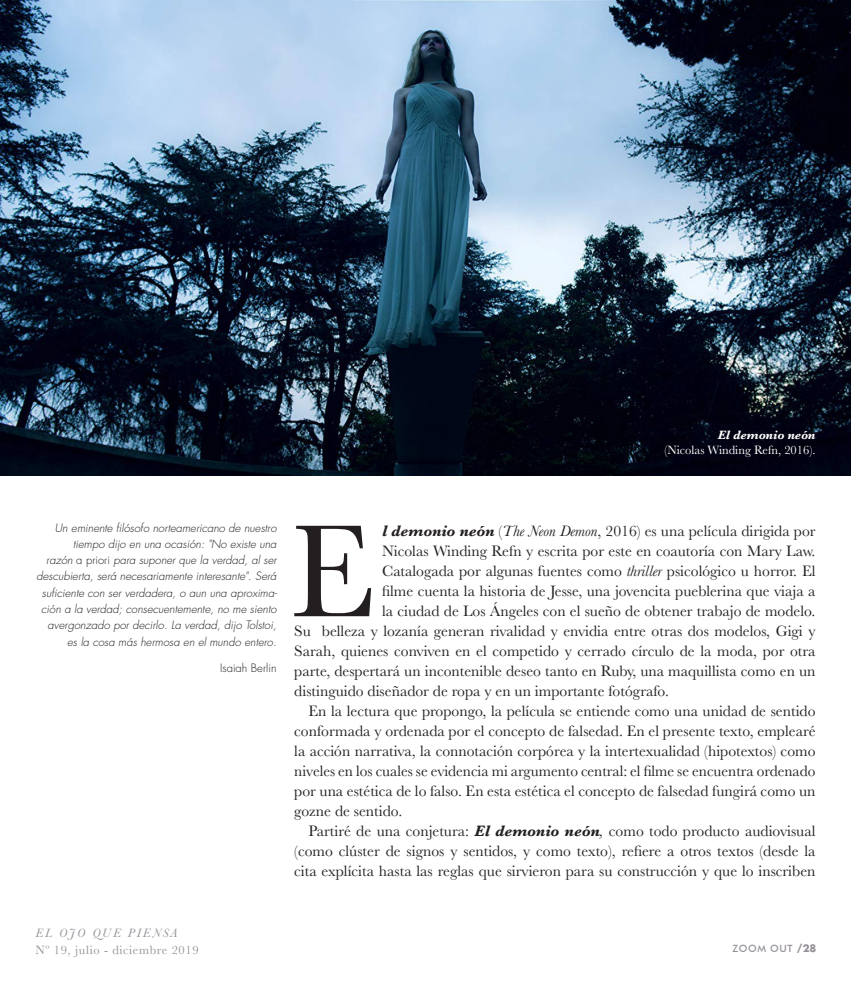
<style>
.page{position:relative;width:851px;height:993px;background:#fff}
.page>*{position:absolute;margin:0;border:0;box-sizing:border-box;transform-origin:0 0}
.primer_parrafo{font:136.5px "Baskerville";color:#231f20}
.Cuerpo{font:15.62px/20px "Baskerville";color:#231f20;text-align:justify}
.primer_parrafo-2{font:15.62px "Baskerville";color:#231f20}
.pie_de_foto{font:12.5px "Baskerville";color:#fff}
.t1{font:12.5px "Baskerville";letter-spacing:.05em;color:#969199}
.t2{font:italic 12.5px "Baskerville";letter-spacing:.16em;color:#969199}
.pie_de_foto-2{font:italic 700 12.5px "Baskerville";color:#fff}
.epigrafe{font:italic 300 11.25px/16.2px "Futura Std";color:#231f20;text-align:right}
.epigrafe-2{font:300 11.25px "Futura Std";color:#231f20}
.t3{font:500 10px "Futura BT";letter-spacing:.06em;color:#969199}
.s1{font-style:normal}
.s2{font-weight:700;font-style:italic}
.s3{font-style:italic}
.s4{font-family:"Futura Std";font-weight:700}
</style>
<div class="page">
<img style="left:0;top:0;width:850px;height:475px">
<p class="pie_de_foto-2" style="left:717px;top:426px;width:99px">El demonio neón</p>
<p class="pie_de_foto" style="left:664px;top:442px;width:153px">(Nicolas Winding Refn, 2016).</p>
<p class="epigrafe" style="left:36px;top:519px;width:242px">Un eminente filósofo norteamericano de nuestro tiempo dijo en una ocasión: "No existe una<br>razón <span class="s1">a priori</span> para suponer que la verdad, al ser descubierta, será necesariamente interesante". Será suficiente con ser verdadera, o aun una aproxima&shy;ción a la verdad; consecuentemente, no me siento avergonzado por decirlo. La verdad, dijo Tolstoi, es la cosa más hermosa en el mundo entero.</p>
<p class="epigrafe-2" style="left:220px;top:660px;width:58px">Isaiah Berlin</p>
<p class="primer_parrafo" style="left:290px;top:485px;width:87px">E</p>
<p class="primer_parrafo-2" style="left:382px;top:521px;width:435px"><span class="s2">l demonio neón</span> (<span class="s3">The Neon Demon</span>, 2016) es una película dirigida por</p>
<p class="primer_parrafo-2" style="left:382px;top:541px;width:435px">Nicolas Winding Refn y escrita por este en coautoría con Mary Law.</p>
<p class="primer_parrafo-2" style="left:382px;top:561px;width:435px">Catalogada por algunas fuentes como <span class="s3">thriller</span> psicológico u horror. El</p>
<p class="primer_parrafo-2" style="left:382px;top:581px;width:435px">filme cuenta la historia de Jesse, una jovencita pueblerina que viaja a</p>
<p class="primer_parrafo-2" style="left:382px;top:601px;width:435px">la ciudad de Los Ángeles con el sueño de obtener trabajo de modelo.</p>
<p class="primer_parrafo-2" style="left:294px;top:621px;width:522px">Su belleza y lozanía generan rivalidad y envidia entre otras dos modelos, Gigi y</p>
<p class="primer_parrafo-2" style="left:294px;top:641px;width:522px">Sarah, quienes conviven en el competido y cerrado círculo de la moda, por otra</p>
<p class="primer_parrafo-2" style="left:294px;top:661px;width:522px">parte, despertará un incontenible deseo tanto en Ruby, una maquillista como en un</p>
<p class="primer_parrafo-2" style="left:294px;top:681px;width:376px">distinguido diseñador de ropa y en un importante fotógrafo.</p>
<p class="Cuerpo" style="left:294px;top:701px;width:522px;text-indent:14px">En la lectura que propongo, la película se entiende como una unidad de sentido conformada y ordenada por el concepto de falsedad. En el presente texto, emplearé la acción narrativa, la connotación corpórea y la intertexualidad (hipotextos) como niveles en los cuales se evidencia mi argumento central: el filme se encuentra ordenado por una estética de lo falso. En esta estética el concepto de falsedad fungirá como un gozne de sentido.</p>
<p class="Cuerpo" style="left:294px;top:821px;width:522px;text-indent:14px">Partiré de una conjetura: <span class="s2">El demonio neón</span><span class="s3">,</span> como todo producto audiovisual (como clúster de signos y sentidos, y como texto), refiere a otros textos (desde la cita explícita hasta las reglas que sirvieron para su construcción y que lo inscriben</p>
<p class="t2" style="left:35px;top:923px;width:144px">EL OJO QUE PIENSA</p>
<p class="t1" style="left:35px;top:941px;width:165px">Nº 19, julio - diciembre 2019</p>
<p class="t3" style="left:732px;top:941px;width:85px">ZOOM OUT <span class="s4">/28</span></p>
</div>
